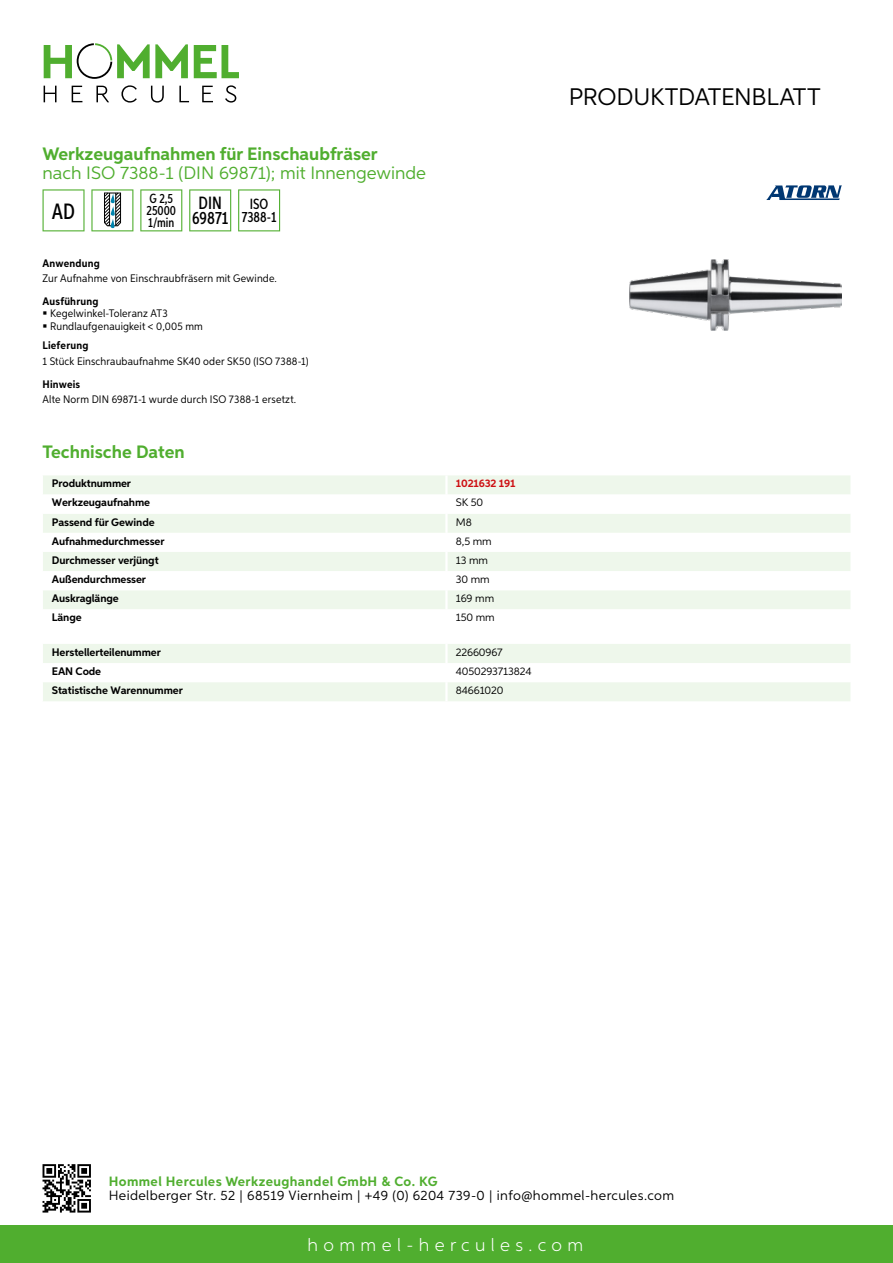
<style>
.page{position:relative;width:893px;height:1263px;background:#fff}
.page>*{position:absolute;margin:0;border:0;box-sizing:border-box;transform-origin:0 0}
.t1{font:24px "Aspira";letter-spacing:-.01em;color:#000}
.t2{font:500 22.2px "Aspira XX Nar";color:#000}
.t3{font:700 18px "Aspira";color:#50ae2f}
.t4{font:18px "Aspira";color:#50ae2f}
.t5{font:300 18px "Aspira";letter-spacing:.3em;color:#fff}
.t6{font:500 17.85px/14.9px "Aspira XX Nar";color:#000;text-align:center}
.t7{font:500 14.85px/13.4px "Aspira XX Nar";color:#000;text-align:center}
.t8{font:13.5px "Aspira";letter-spacing:.03em;color:#000}
.t9{font:700 13.5px "Aspira";letter-spacing:.03em;color:#50ae2f}
.t10{font:500 13.35px/11.9px "Aspira XX Nar";color:#000}
.t11{font:10.95px/12.8px "Aspira Nar";letter-spacing:.015em;color:#000}
.t12{font:700 10.95px "Aspira";letter-spacing:-.01em;color:#000}
.t13{font:10.95px "Aspira";letter-spacing:-.01em;color:#000}
.t14{font:700 10.95px "Aspira Nar";letter-spacing:.02em;color:#000}
.t15{font:700 10.95px "Aspira";letter-spacing:-.01em;color:#cd1013}
</style>
<div class="page">
<div style="left:0;top:1226px;width:893px;height:37px;background:#50ae2f"></div>
<svg style="left:43px;top:1164px;width:48px;height:48px"></svg>
<svg style="left:194px;top:45px;width:45px;height:33px"></svg>
<svg style="left:44px;top:43px;width:144px;height:36px"></svg>
<svg style="left:44px;top:86px;width:13px;height:16px"></svg>
<svg style="left:72px;top:86px;width:10px;height:16px"></svg>
<svg style="left:96px;top:86px;width:13px;height:16px"></svg>
<svg style="left:121px;top:85px;width:16px;height:18px"></svg>
<svg style="left:151px;top:86px;width:13px;height:17px"></svg>
<svg style="left:179px;top:86px;width:10px;height:16px"></svg>
<svg style="left:202px;top:86px;width:11px;height:16px"></svg>
<svg style="left:225px;top:85px;width:11px;height:18px"></svg>
<div style="left:43px;top:475px;width:807px;height:19px;background:#eef7eb"></div>
<svg style="left:43px;top:514px;width:807px;height:95px;fill:#eef7eb"></svg>
<hr style="left:445px;top:475px;width:3px;height:20px;background:#fff">
<hr style="left:445px;top:514px;width:3px;height:19px;background:#fff">
<hr style="left:445px;top:533px;width:3px;height:19px;background:#fff">
<hr style="left:445px;top:552px;width:3px;height:19px;background:#fff">
<hr style="left:445px;top:571px;width:3px;height:19px;background:#fff">
<hr style="left:445px;top:590px;width:3px;height:19px;background:#fff">
<svg style="left:43px;top:644px;width:807px;height:57px"></svg>
<hr style="left:445px;top:682px;width:3px;height:19px;background:#fff">
<svg style="left:43px;top:189px;width:42px;height:42px"></svg>
<svg style="left:91px;top:189px;width:42px;height:42px"></svg>
<svg style="left:140px;top:189px;width:42px;height:42px"></svg>
<svg style="left:189px;top:189px;width:42px;height:42px"></svg>
<svg style="left:238px;top:189px;width:42px;height:42px"></svg>
<img style="left:629px;top:259px;width:213px;height:72px">
<svg style="left:766px;top:185px;width:76px;height:15px"></svg>
<h3 class="t3" style="left:43px;top:142px;width:337px">Werkzeugaufnahmen für Einschaubfräser</h3>
<h3 class="t4" style="left:43px;top:162px;width:385px">nach ISO 7388-1 (DIN 69871); mit Innengewinde</h3>
<h2 class="t2" style="left:52px;top:197px;width:25px">AD</h2>
<p class="t10" style="left:147px;top:193px;width:31px">G 2,5<br>25000<br>1/min</p>
<h3 class="t6" style="left:192px;top:196px;width:38px">DIN<br>69871</h3>
<h3 class="t7" style="left:242px;top:197px;width:36px">ISO<br>7388-1</h3>
<p class="t14" style="left:43px;top:257px;width:59px">Anwendung</p>
<p class="t11" style="left:43px;top:272px;width:236px">Zur Aufnahme von Einschraubfräsern mit Gewinde.</p>
<p class="t14" style="left:43px;top:294px;width:58px">Ausführung</p>
<p class="t11" style="left:50px;top:307px;width:154px">Kegelwinkel-Toleranz AT3<br>Rundlaufgenauigkeit &lt; 0,005 mm</p>
<p class="t14" style="left:43px;top:339px;width:47px">Lieferung</p>
<p class="t11" style="left:43px;top:354px;width:268px">1 Stück Einschraubaufnahme SK40 oder SK50 (ISO 7388-1)</p>
<p class="t14" style="left:43px;top:377px;width:39px">Hinweis</p>
<p class="t11" style="left:43px;top:392px;width:255px">Alte Norm DIN 69871-1 wurde durch ISO 7388-1 ersetzt.</p>
<h3 class="t3" style="left:43px;top:441px;width:144px">Technische Daten</h3>
<p class="t12" style="left:52px;top:477px;width:81px">Produktnummer</p>
<p class="t15" style="left:456px;top:477px;width:61px">1021632 191</p>
<p class="t12" style="left:52px;top:496px;width:100px">Werkzeugaufnahme</p>
<p class="t13" style="left:456px;top:496px;width:29px">SK 50</p>
<p class="t12" style="left:52px;top:515px;width:104px">Passend für Gewinde</p>
<p class="t13" style="left:456px;top:515px;width:17px">M8</p>
<p class="t12" style="left:52px;top:534px;width:114px">Aufnahmedurchmesser</p>
<p class="t13" style="left:456px;top:534px;width:37px">8,5 mm</p>
<p class="t12" style="left:52px;top:553px;width:108px">Durchmesser verjüngt</p>
<p class="t13" style="left:456px;top:553px;width:34px">13 mm</p>
<p class="t12" style="left:52px;top:572px;width:96px">Außendurchmesser</p>
<p class="t13" style="left:456px;top:573px;width:35px">30 mm</p>
<p class="t12" style="left:52px;top:592px;width:68px">Auskraglänge</p>
<p class="t13" style="left:456px;top:592px;width:40px">169 mm</p>
<p class="t12" style="left:52px;top:611px;width:31px">Länge</p>
<p class="t13" style="left:456px;top:611px;width:40px">150 mm</p>
<p class="t12" style="left:52px;top:645px;width:111px">Herstellerteilenummer</p>
<p class="t13" style="left:456px;top:645px;width:48px">22660967</p>
<p class="t12" style="left:52px;top:664px;width:51px">EAN Code</p>
<p class="t13" style="left:456px;top:664px;width:77px">4050293713824</p>
<p class="t12" style="left:52px;top:684px;width:132px">Statistische Warennummer</p>
<p class="t13" style="left:456px;top:684px;width:49px">84661020</p>
<h1 class="t1" style="left:569px;top:82px;width:253px">Produktdatenblatt</h1>
<p class="t9" style="left:109px;top:1172px;width:330px">Hommel Hercules Werkzeughandel GmbH &amp; Co. KG</p>
<p class="t8" style="left:109px;top:1187px;width:567px">Heidelberger Str. 52 | 68519 Viernheim | +49 (0) 6204 739-0 | info@hommel-hercules.com</p>
<h3 class="t5" style="left:307px;top:1234px;width:277px">hommel-hercules.com</h3>
</div>
